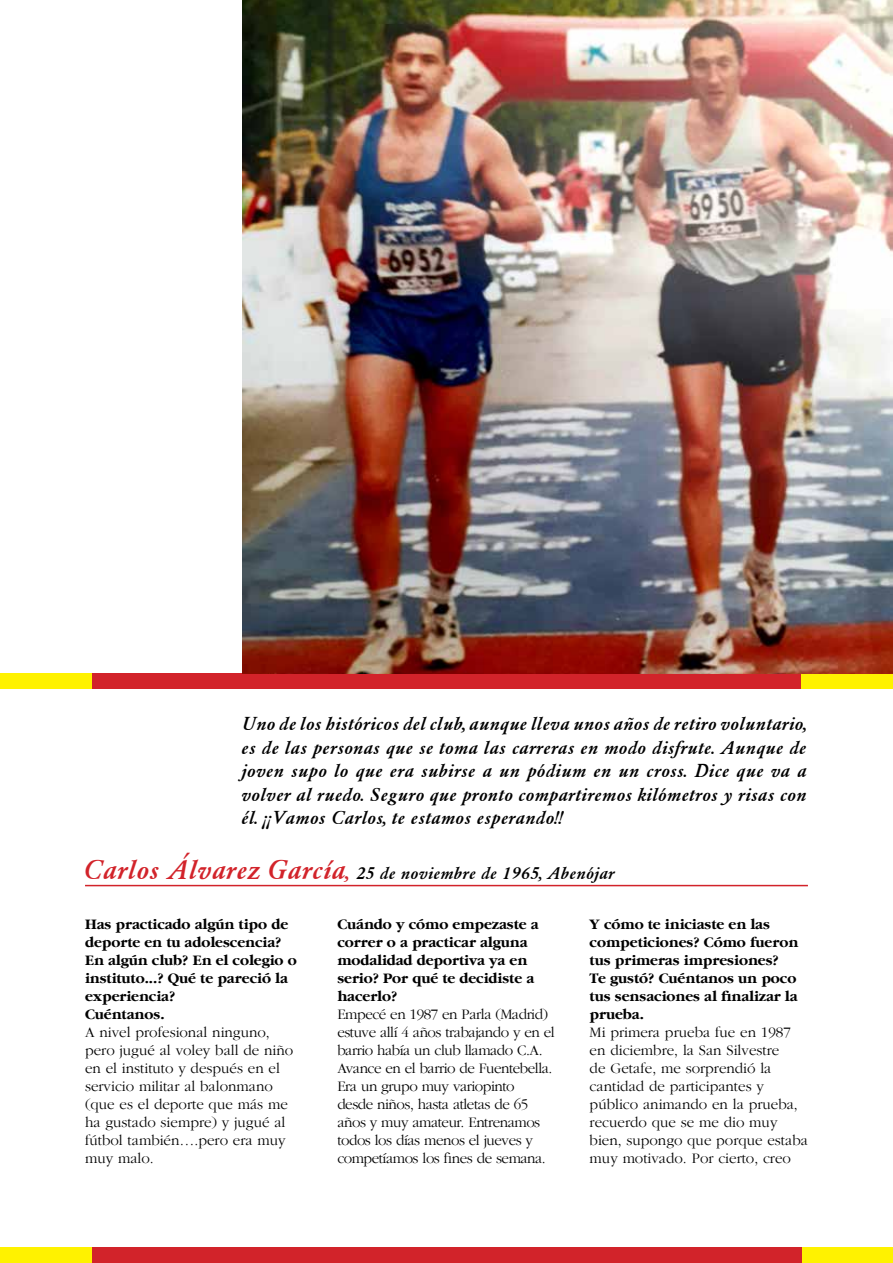
<style>
.page{position:relative;width:893px;height:1263px;background:#fff}
.page>*{position:absolute;margin:0;border:0;box-sizing:border-box;transform-origin:0 0}
.t1{font:italic 500 19.5px/23.4px "Garamond";color:#000;text-align:justify}
.t2{font:italic 500 18px "Garamond";color:#000}
.t3{font:300 15px/18px "Garamond LT";color:#000}
.t4{font:700 15px/18px "Garamond LT";color:#000}
.t5{font:300 15px/18px "Garamond LT";letter-spacing:-.03em;color:#000}
.s1{font-size:28.5px;color:#d2232a}
.s2{font-size:22.5px;color:#d2232a}
</style>
<div class="page">
<div style="left:91px;top:673px;width:710px;height:16px;background:#d2232a"></div>
<div style="left:0;top:673px;width:91px;height:16px;background:#fff200"></div>
<div style="left:801px;top:673px;width:92px;height:16px;background:#fff200"></div>
<img style="left:243px;top:0;width:650px;height:673px">
<hr style="left:85px;top:885px;width:723px;height:1px;background:#d2232a">
<div style="left:92px;top:1247px;width:710px;height:16px;background:#d2232a"></div>
<div style="left:0;top:1247px;width:92px;height:16px;background:#fff200"></div>
<div style="left:802px;top:1247px;width:91px;height:16px;background:#fff200"></div>
<p class="t1" style="left:243px;top:712px;width:567px">Uno de los históricos del club, aunque lleva unos años de retiro voluntario, es de las personas que se toma las carreras en modo disfrute. Aunque de joven supo lo que era subirse a un pódium en un cross. Dice que va a volver al ruedo. Seguro que pronto compartiremos kilómetros y risas con él. ¡¡Vamos Carlos, te estamos esperando!!</p>
<p class="t2" style="left:85px;top:862px;width:532px"><span class="s1">Carlos Álvarez García</span><span class="s2">,</span> 25 de noviembre de 1965, Abenójar</p>
<p class="t4" style="left:85px;top:915px;width:213px">Has practicado algún tipo de deporte en tu adolescencia?<br>En algún club? En el colegio o instituto...? Qué te pareció la experiencia?<br>Cuéntanos.</p>
<p class="t3" style="left:85px;top:1024px;width:210px">A nivel profesional ninguno, pero jugué al voley ball de niño en el instituto y después en el servicio militar al balonmano (que es el deporte que más me ha gustado siempre) y jugué al fútbol también….pero era muy muy malo.</p>
<p class="t4" style="left:337px;top:915px;width:203px">Cuándo y cómo empezaste a correr o a practicar alguna modalidad deportiva ya en serio? Por qué te decidiste a hacerlo?</p>
<p class="t5" style="left:337px;top:1006px;width:219px">Empecé en 1987 en Parla (Madrid) estuve allí 4 años trabajando y en el barrio había un club llamado C.A.<br>Avance en el barrio de Fuentebella.<br>Era un grupo muy variopinto<br>desde niños, hasta atletas de 65 años y muy amateur. Entrenamos todos los días menos el jueves y competíamos los fines de semana.</p>
<p class="t4" style="left:590px;top:915px;width:210px">Y cómo te iniciaste en las competiciones? Cómo fueron tus primeras impresiones?<br>Te gustó? Cuéntanos un poco tus sensaciones al finalizar la prueba.</p>
<p class="t3" style="left:590px;top:1024px;width:220px">Mi primera prueba fue en 1987 en diciembre, la San Silvestre<br>de Getafe, me sorprendió la cantidad de participantes y público animando en la prueba, recuerdo que se me dio muy bien, supongo que porque estaba muy motivado. Por cierto, creo</p>
</div>
